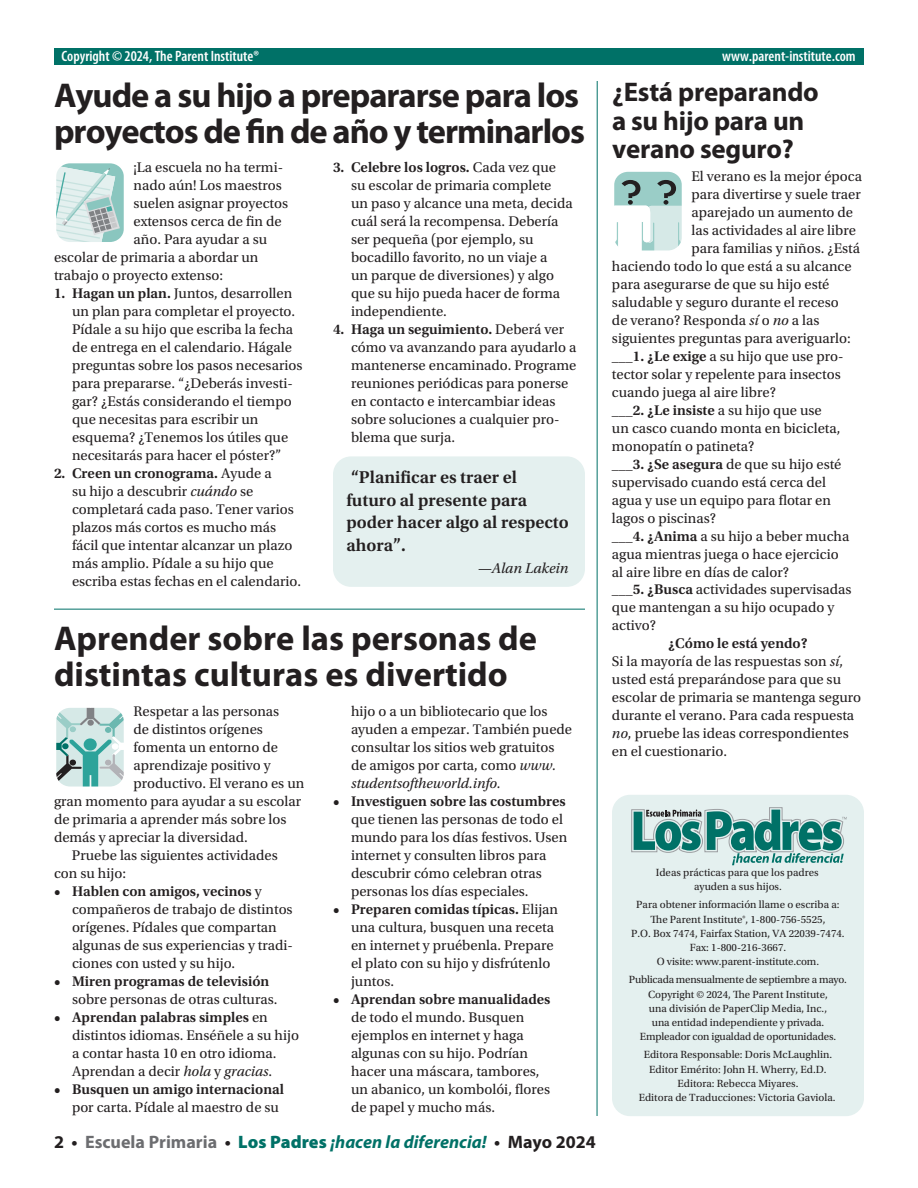
<style>
.page{position:relative;width:918px;height:1188px;background:#fff}
.page>*{position:absolute;margin:0;border:0;box-sizing:border-box;transform-origin:0 0}
.t1{font:700 34.5px/36px "Myriad Pro";letter-spacing:-.03em;color:#231f20}
.t2{font:700 34.5px/36px "Myriad Pro";color:#231f20}
.t3{font:700 27px/28.5px "Myriad Pro";letter-spacing:-.01em;color:#231f20}
.t4{font:600 18px/22.5px "Utopia Std";color:#231f20}
.t5{font:italic 700 18px "Myriad Pro";color:#007167}
.t6{font:600 condensed 15px "Myriad Pro";color:#fff}
.t7{font:italic 15px "Utopia Std";color:#231f20}
.t8{font:14.7px/18px "Utopia Std";color:#231f20}
.t9{font:600 14.7px "Utopia Std";color:#231f20}
.t10{font:10.95px/14.1px "Utopia Std";color:#231f20;text-align:center}
.s1{font-weight:600}
.s2{font-style:italic}
.s3{font-weight:400}
.s4{font-style:normal;color:#231f20}
.s5{font-style:normal;color:#6c6d70}
.s6{font-weight:900;font-style:normal}
</style>
<div class="page">
<div style="left:612px;top:795px;width:252px;height:321px;background:#e4f0ef;border-radius:18px"></div>
<div style="left:54px;top:49px;width:810px;height:16px;background:#007167"></div>
<svg style="left:56px;top:707px;width:68px;height:80px;background:#accfcc"></svg>
<svg style="left:614px;top:171px;width:68px;height:80px"></svg>
<svg style="left:56px;top:163px;width:68px;height:79px;background:#c0dad8"></svg>
<svg style="left:632px;top:807px;width:215px;height:58px"></svg>
<hr style="left:54px;top:609px;width:531px;height:1px;background:#007167">
<hr style="left:597px;top:81px;width:1px;height:1035px;background:#007167">
<div style="left:333px;top:456px;width:252px;height:131px;background:#e4f0ef;border-radius:18px"></div>
<p class="t6" style="left:62px;top:46px;width:199px">Copyright © 2024, The Parent Institute®</p>
<p class="t6" style="left:722px;top:46px;width:135px">www.parent-institute.com</p>
<h1 class="t1" style="left:54px;top:76px;width:533px">Ayude a su hijo a prepararse para los proyectos de fin de año y terminarlos</h1>
<h2 class="t3" style="left:612px;top:77px;width:208px">¿Está preparando a su hijo para un verano seguro?</h2>
<p class="t8" style="left:134px;top:158px;width:151px">¡La escuela no ha termi-</p>
<p class="t8" style="left:134px;top:176px;width:150px">nado aún! Los maestros</p>
<p class="t8" style="left:134px;top:194px;width:156px">suelen asignar proyectos</p>
<p class="t8" style="left:134px;top:212px;width:150px">extensos cerca de fin de</p>
<p class="t8" style="left:134px;top:230px;width:135px">año. Para ayudar a su</p>
<p class="t8" style="left:54px;top:248px;width:206px">escolar de primaria a abordar un</p>
<p class="t8" style="left:54px;top:266px;width:171px">trabajo o proyecto extenso:</p>
<p class="t8" style="left:72px;top:284px;width:232px;text-indent:-18px"><span class="s1">1. Hagan un plan.</span> Juntos, desarrollen un plan para completar el proyecto.<br>Pídale a su hijo que escriba la fecha de entrega en el calendario. Hágale preguntas sobre los pasos necesarios para prepararse. “¿Deberás investi&shy;gar? ¿Estás considerando el tiempo que necesitas para escribir un esquema? ¿Tenemos los útiles que necesitarás para hacer el póster?”</p>
<p class="t8" style="left:72px;top:464px;width:231px;text-indent:-18px"><span class="s1">2. Creen un cronograma.</span> Ayude a<br>su hijo a descubrir <span class="s2">cuándo</span> se completará cada paso. Tener varios plazos más cortos es mucho más fácil que intentar alcanzar un plazo más amplio. Pídale a su hijo que escriba estas fechas en el calendario.</p>
<p class="t8" style="left:351px;top:158px;width:223px;text-indent:-18px"><span class="s1">3. Celebre los logros.</span> Cada vez que su escolar de primaria complete<br>un paso y alcance una meta, decida cuál será la recompensa. Debería ser pequeña (por ejemplo, su bocadillo favorito, no un viaje a<br>un parque de diversiones) y algo que su hijo pueda hacer de forma independiente.</p>
<p class="t8" style="left:351px;top:320px;width:227px;text-indent:-18px"><span class="s1">4. Haga un seguimiento.</span> Deberá ver cómo va avanzando para ayudarlo a mantenerse encaminado. Programe reuniones periódicas para ponerse en contacto e intercambiar ideas sobre soluciones a cualquier pro&shy;blema que surja.</p>
<p class="t8" style="left:691px;top:167px;width:172px">El verano es la mejor época</p>
<p class="t8" style="left:691px;top:185px;width:171px">para divertirse y suele traer</p>
<p class="t8" style="left:691px;top:203px;width:163px">aparejado un aumento de</p>
<p class="t8" style="left:691px;top:221px;width:166px">las actividades al aire libre</p>
<p class="t8" style="left:691px;top:239px;width:170px">para familias y niños. ¿Está</p>
<p class="t8" style="left:612px;top:257px;width:241px">haciendo todo lo que está a su alcance</p>
<p class="t8" style="left:612px;top:275px;width:219px">para asegurarse de que su hijo esté</p>
<p class="t8" style="left:612px;top:293px;width:228px">saludable y seguro durante el receso</p>
<p class="t8" style="left:612px;top:311px;width:209px">de verano? Responda <span class="s2">sí</span> o <span class="s2">no</span> a las</p>
<p class="t8" style="left:612px;top:329px;width:240px">siguientes preguntas para averiguarlo:</p>
<p class="t8" style="left:612px;top:347px;width:233px"><span class="s1">___1. ¿Le exige</span> a su hijo que use pro-</p>
<p class="t8" style="left:612px;top:365px;width:230px">tector solar y repelente para insectos</p>
<p class="t8" style="left:612px;top:383px;width:166px">cuando juega al aire libre?</p>
<p class="t9" style="left:612px;top:402px;width:211px">___2. ¿Le insiste <span class="s3">a su hijo que use</span></p>
<p class="t8" style="left:612px;top:419px;width:230px">un casco cuando monta en bicicleta,</p>
<p class="t8" style="left:612px;top:437px;width:144px">monopatín o patineta?</p>
<p class="t9" style="left:612px;top:455px;width:231px">___3. ¿Se asegura <span class="s3">de que su hijo esté</span></p>
<p class="t8" style="left:612px;top:473px;width:216px">supervisado cuando está cerca del</p>
<p class="t8" style="left:612px;top:491px;width:221px">agua y use un equipo para flotar en</p>
<p class="t8" style="left:612px;top:509px;width:106px">lagos o piscinas?</p>
<p class="t8" style="left:612px;top:527px;width:239px"><span class="s1">___4. ¿Anima</span> a su hijo a beber mucha</p>
<p class="t8" style="left:612px;top:545px;width:228px">agua mientras juega o hace ejercicio</p>
<p class="t8" style="left:612px;top:563px;width:179px">al aire libre en días de calor?</p>
<p class="t8" style="left:612px;top:581px;width:241px"><span class="s1">___5. ¿Busca</span> actividades supervisadas</p>
<p class="t8" style="left:612px;top:599px;width:224px">que mantengan a su hijo ocupado y</p>
<p class="t8" style="left:612px;top:617px;width:45px">activo?</p>
<p class="t8" style="left:612px;top:635px;width:251px;text-indent:56px"><span class="s1">¿Cómo le está yendo?<br></span>Si la mayoría de las respuestas son <span class="s2">sí</span>, usted está preparándose para que su escolar de primaria se mantenga seguro durante el verano. Para cada respuesta <span class="s2">no</span>, pruebe las ideas correspondientes en el cuestionario.</p>
<p class="t4" style="left:346px;top:466px;width:224px">“Planificar es traer el<br>futuro al presente para poder hacer algo al respecto ahora”.</p>
<p class="t7" style="left:477px;top:560px;width:93px">—Alan Lakein</p>
<h1 class="t2" style="left:54px;top:619px;width:485px">Aprender sobre las personas de distintas culturas es divertido</h1>
<p class="t8" style="left:133px;top:703px;width:147px">Respetar a las personas</p>
<p class="t8" style="left:133px;top:721px;width:131px">de distintos orígenes</p>
<p class="t8" style="left:133px;top:739px;width:146px">fomenta un entorno de</p>
<p class="t8" style="left:133px;top:757px;width:139px">aprendizaje positivo y</p>
<p class="t8" style="left:133px;top:775px;width:172px">productivo. El verano es un</p>
<p class="t8" style="left:54px;top:793px;width:249px">gran momento para ayudar a su escolar</p>
<p class="t8" style="left:54px;top:811px;width:234px">de primaria a aprender más sobre los</p>
<p class="t8" style="left:54px;top:829px;width:195px">demás y apreciar la diversidad.</p>
<p class="t8" style="left:72px;top:847px;width:207px">Pruebe las siguientes actividades</p>
<p class="t8" style="left:54px;top:865px;width:74px">con su hijo:</p>
<p class="t8" style="left:72px;top:883px;width:223px;text-indent:-18px"><span class="s1">• Hablen con amigos, vecinos</span> y compañeros de trabajo de distintos orígenes. Pídales que compartan algunas de sus experiencias y tradi&shy;ciones con usted y su hijo.</p>
<p class="t9" style="left:54px;top:973px;width:217px">• Miren programas de televisión</p>
<p class="t8" style="left:72px;top:991px;width:207px">sobre personas de otras culturas.</p>
<p class="t8" style="left:72px;top:1009px;width:229px;text-indent:-18px"><span class="s1">• Aprendan palabras simples</span> en distintos idiomas. Enséñele a su hijo a contar hasta 10 en otro idioma.<br>Aprendan a decir <span class="s2">hola</span> y <span class="s2">gracias</span>.</p>
<p class="t9" style="left:54px;top:1081px;width:232px">• Busquen un amigo internacional</p>
<p class="t8" style="left:72px;top:1099px;width:209px">por carta. Pídale al maestro de su</p>
<p class="t8" style="left:351px;top:703px;width:223px">hijo o a un bibliotecario que los ayuden a empezar. También puede consultar los sitios web gratuitos de amigos por carta, como <span class="s2">www. studentsoftheworld.info.</span></p>
<p class="t9" style="left:333px;top:793px;width:234px">• Investiguen sobre las costumbres</p>
<p class="t8" style="left:351px;top:811px;width:218px">que tienen las personas de todo el mundo para los días festivos. Usen internet y consulten libros para descubrir cómo celebran otras personas los días especiales.</p>
<p class="t8" style="left:351px;top:901px;width:209px;text-indent:-18px"><span class="s1">• Preparen comidas típicas.</span> Elijan una cultura, busquen una receta en internet y pruébenla. Prepare el plato con su hijo y disfrútenlo juntos.</p>
<p class="t9" style="left:333px;top:991px;width:219px">• Aprendan sobre manualidades</p>
<p class="t8" style="left:351px;top:1009px;width:201px">de todo el mundo. Busquen ejemplos en internet y haga algunas con su hijo. Podrían hacer una máscara, tambores, un abanico, un kombolói, flores de papel y mucho más.</p>
<p class="t10" style="left:656px;top:865px;width:164px">Ideas prácticas para que los padres ayuden a sus hijos.</p>
<p class="t10" style="left:631px;top:898px;width:215px">Para obtener información llame o escriba a:<br>The Parent Institute®, 1-800-756-5525,<br>P.O. Box 7474, Fairfax Station, VA 22039-7474.<br>Fax: 1-800-216-3667.<br>O visite: www.parent-institute.com.</p>
<p class="t10" style="left:629px;top:973px;width:220px">Publicada mensualmente de septiembre a mayo.<br>Copyright © 2024, The Parent Institute,<br>una división de PaperClip Media, Inc.,<br>una entidad independiente y privada.<br>Empleador con igualdad de oportunidades.</p>
<p class="t10" style="left:639px;top:1048px;width:198px">Editora Responsable: Doris McLaughlin.<br>Editor Emérito: John H. Wherry, Ed.D.<br>Editora: Rebecca Miyares.<br>Editora de Traducciones: Victoria Gaviola.</p>
<p class="t5" style="left:54px;top:1130px;width:543px"><span class="s4">2 •</span> <span class="s5">Escuela Primaria</span> <span class="s4">•</span> <span class="s6">Los Padres</span> ¡hacen la diferencia! <span class="s4">• Mayo 2024</span></p>
</div>
